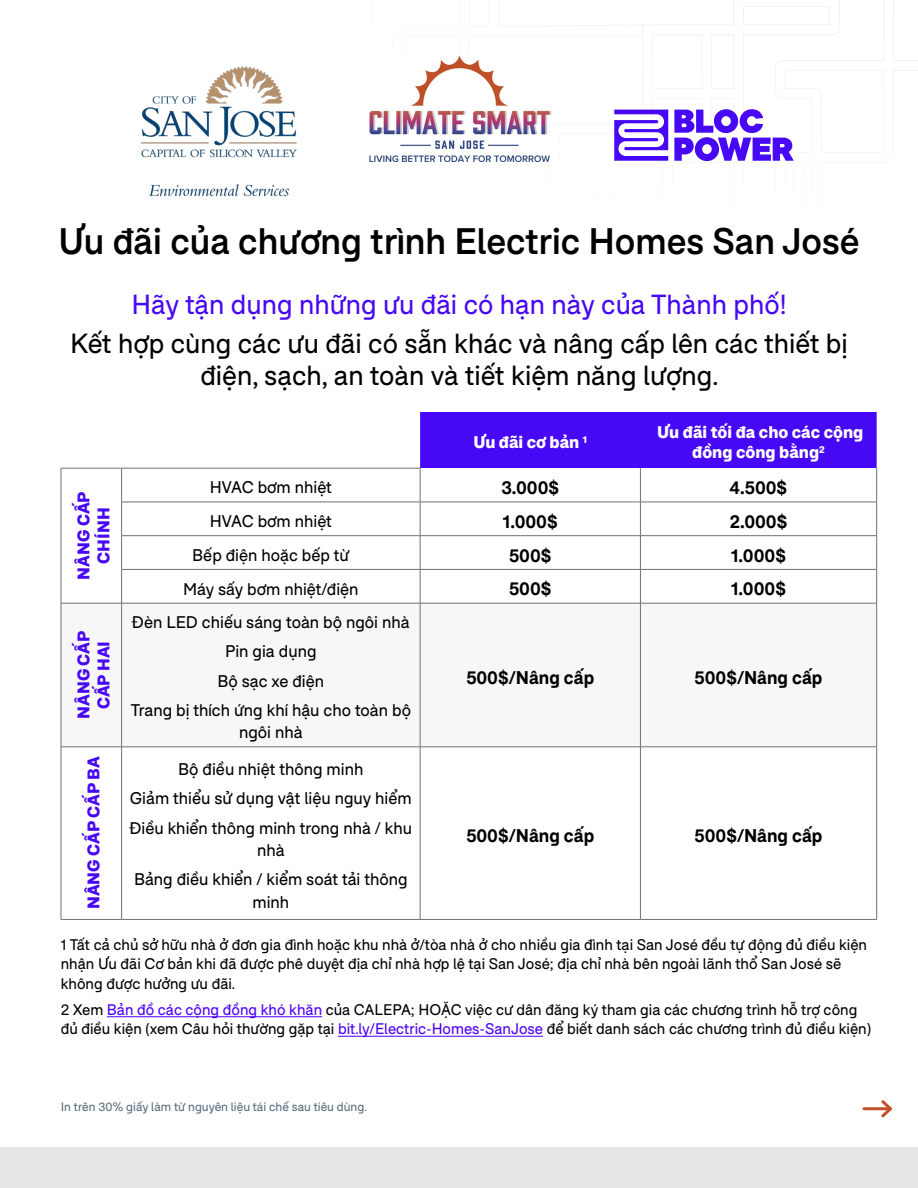
<style>
.page{position:relative;width:918px;height:1188px;background:#fff}
.page>*{position:absolute;margin:0;border:0;box-sizing:border-box;transform-origin:0 0}
.t1{font:500 36px "F37 Bolton";color:#000}
.t2{font:27px/32.4px "F37 Bolton";color:#000;text-align:center}
.t3{font:27px "F37 Bolton";color:#4608f5}
.t4{font:700 18px "F37 Bolton";color:#000}
.t5{font:16.5px/29.2px "F37 Bolton";color:#000;text-align:center}
.t6{font:800 16.5px/19.8px "F37 Bolton";color:#fff;text-align:center}
.t7{font:800 16.5px/19.8px "F37 Bolton";color:#4608f5;text-align:center}
.t8{font:15px/19.5px "F37 Bolton";color:#000}
.t9{font:12px "F37 Bolton";color:#566e7b}
.s1{color:#4d00ff}
</style>
<div class="page">
<hr style="left:107px;top:1016px;width:215px;height:1px;background:#4d00ff">
<hr style="left:338px;top:1036px;width:205px;height:1px;background:#4d00ff">
<div style="left:420px;top:412px;width:457px;height:56px;background:#4608f5"></div>
<svg style="left:62px;top:468px;width:814px;height:451px"></svg>
<svg style="left:62px;top:604px;width:814px;height:143px"></svg>
<hr style="left:61px;top:468px;width:1px;height:34px;background:#726e7c">
<hr style="left:61px;top:502px;width:1px;height:34px;background:#726e7c">
<hr style="left:61px;top:536px;width:1px;height:33px;background:#726e7c">
<hr style="left:61px;top:569px;width:1px;height:34px;background:#726e7c">
<hr style="left:121px;top:468px;width:1px;height:34px;background:#726e7c">
<hr style="left:420px;top:468px;width:1px;height:34px;background:#726e7c">
<hr style="left:640px;top:468px;width:1px;height:34px;background:#726e7c">
<hr style="left:876px;top:468px;width:1px;height:34px;background:#726e7c">
<hr style="left:121px;top:502px;width:299px;height:1px;background:#726e7c">
<hr style="left:121px;top:502px;width:1px;height:33px;background:#726e7c">
<hr style="left:420px;top:502px;width:220px;height:1px;background:#726e7c">
<hr style="left:420px;top:502px;width:1px;height:33px;background:#726e7c">
<hr style="left:640px;top:502px;width:237px;height:1px;background:#726e7c">
<hr style="left:640px;top:502px;width:1px;height:33px;background:#726e7c">
<hr style="left:876px;top:502px;width:1px;height:33px;background:#726e7c">
<hr style="left:121px;top:535px;width:299px;height:1px;background:#726e7c">
<hr style="left:121px;top:536px;width:1px;height:33px;background:#726e7c">
<hr style="left:420px;top:535px;width:220px;height:1px;background:#726e7c">
<hr style="left:420px;top:536px;width:1px;height:33px;background:#726e7c">
<hr style="left:640px;top:535px;width:237px;height:1px;background:#726e7c">
<hr style="left:640px;top:536px;width:1px;height:33px;background:#726e7c">
<hr style="left:876px;top:536px;width:1px;height:33px;background:#726e7c">
<hr style="left:121px;top:569px;width:299px;height:1px;background:#726e7c">
<hr style="left:121px;top:570px;width:1px;height:33px;background:#726e7c">
<hr style="left:420px;top:569px;width:220px;height:1px;background:#726e7c">
<hr style="left:420px;top:570px;width:1px;height:33px;background:#726e7c">
<hr style="left:640px;top:569px;width:237px;height:1px;background:#726e7c">
<hr style="left:640px;top:570px;width:1px;height:33px;background:#726e7c">
<hr style="left:876px;top:570px;width:1px;height:33px;background:#726e7c">
<hr style="left:61px;top:603px;width:61px;height:1px;background:#726e7c">
<hr style="left:61px;top:603px;width:1px;height:144px;background:#726e7c">
<hr style="left:122px;top:603px;width:298px;height:1px;background:#726e7c">
<hr style="left:121px;top:603px;width:1px;height:144px;background:#726e7c">
<hr style="left:420px;top:603px;width:220px;height:1px;background:#726e7c">
<hr style="left:420px;top:603px;width:1px;height:144px;background:#726e7c">
<hr style="left:640px;top:603px;width:237px;height:1px;background:#726e7c">
<hr style="left:640px;top:603px;width:1px;height:144px;background:#726e7c">
<hr style="left:876px;top:603px;width:1px;height:144px;background:#726e7c">
<hr style="left:61px;top:747px;width:61px;height:1px;background:#726e7c">
<hr style="left:61px;top:747px;width:1px;height:172px;background:#726e7c">
<hr style="left:122px;top:747px;width:298px;height:1px;background:#726e7c">
<hr style="left:121px;top:747px;width:1px;height:172px;background:#726e7c">
<hr style="left:420px;top:747px;width:220px;height:1px;background:#726e7c">
<hr style="left:420px;top:747px;width:1px;height:172px;background:#726e7c">
<hr style="left:640px;top:747px;width:237px;height:1px;background:#726e7c">
<hr style="left:640px;top:747px;width:1px;height:172px;background:#726e7c">
<hr style="left:876px;top:747px;width:1px;height:172px;background:#726e7c">
<hr style="left:61px;top:919px;width:61px;height:1px;background:#726e7c">
<hr style="left:122px;top:919px;width:298px;height:1px;background:#726e7c">
<hr style="left:420px;top:919px;width:220px;height:1px;background:#726e7c">
<hr style="left:640px;top:919px;width:237px;height:1px;background:#726e7c">
<hr style="left:61px;top:468px;width:61px;height:1px;background:#726e7c">
<hr style="left:122px;top:468px;width:298px;height:1px;background:#726e7c">
<div style="left:0;top:1147px;width:918px;height:41px;background:#e6e7e8"></div>
<hr style="left:864px;top:1107px;width:26px;height:3px;background:#c05028">
<svg style="left:879px;top:1100px;width:13px;height:18px"></svg>
<img style="left:369px;top:57px;width:183px;height:105px">
<svg style="left:614px;top:109px;width:180px;height:52px"></svg>
<img style="left:141px;top:66px;width:156px;height:131px">
<h1 class="t1" style="left:58px;top:214px;width:803px">Ưu đãi của chương trình Electric Homes San José</h1>
<h2 class="t3" style="left:131px;top:284px;width:657px">Hãy tận dụng những ưu đãi có hạn này của Thành phố!</h2>
<h2 class="t2" style="left:70px;top:325px;width:779px">Kết hợp cùng các ưu đãi có sẵn khác và nâng cấp lên các thiết bị điện, sạch, an toàn và tiết kiệm năng lượng.</h2>
<p class="t7" style="left:73px;top:580px;width:90px;rotate:-90deg">NÂNG CẤP<br>CHÍNH</p>
<p class="t7" style="left:73px;top:719px;width:90px;rotate:-90deg">NÂNG CẤP<br>CẤP HAI</p>
<p class="t6" style="left:473px;top:431px;width:115px">Ưu đãi cơ bản <sup>1</sup></p>
<p class="t6" style="left:657px;top:421px;width:208px">Ưu đãi tối đa cho các cộng đồng công bằng<sup>2</sup></p>
<p class="t5" style="left:210px;top:471px;width:124px">HVAC bơm nhiệt</p>
<p class="t4" style="left:501px;top:473px;width:59px">3.000$</p>
<p class="t4" style="left:730px;top:473px;width:59px">4.500$</p>
<p class="t5" style="left:210px;top:505px;width:124px">HVAC bơm nhiệt</p>
<p class="t4" style="left:503px;top:507px;width:56px">1.000$</p>
<p class="t4" style="left:730px;top:507px;width:59px">2.000$</p>
<p class="t5" style="left:192px;top:539px;width:159px">Bếp điện hoặc bếp từ</p>
<p class="t4" style="left:509px;top:541px;width:44px">500$</p>
<p class="t4" style="left:731px;top:541px;width:56px">1.000$</p>
<p class="t5" style="left:183px;top:573px;width:177px">Máy sấy bơm nhiệt/điện</p>
<p class="t4" style="left:509px;top:575px;width:44px">500$</p>
<p class="t4" style="left:731px;top:575px;width:56px">1.000$</p>
<p class="t5" style="left:131px;top:606px;width:282px">Đèn LED chiếu sáng toàn bộ ngôi nhà<br>Pin gia dụng<br>Bộ sạc xe điện<br>Trang bị thích ứng khí hậu cho toàn bộ</p>
<p class="t5" style="left:239px;top:717px;width:65px">ngôi nhà</p>
<p class="t4" style="left:466px;top:663px;width:129px">500$/Nâng cấp</p>
<p class="t4" style="left:695px;top:663px;width:129px">500$/Nâng cấp</p>
<p class="t7" style="left:83px;top:909px;width:154px;rotate:-90deg">NÂNG CẤP CẤP BA</p>
<p class="t5" style="left:130px;top:753px;width:284px">Bộ điều nhiệt thông minh<br>Giảm thiểu sử dụng vật liệu nguy hiểm<br>Điều khiển thông minh trong nhà / khu</p>
<p class="t5" style="left:134px;top:834px;width:275px">nhà<br>Bảng điều khiển / kiểm soát tải thông</p>
<p class="t5" style="left:252px;top:886px;width:38px">minh</p>
<p class="t4" style="left:466px;top:822px;width:129px">500$/Nâng cấp</p>
<p class="t4" style="left:695px;top:822px;width:129px">500$/Nâng cấp</p>
<p class="t8" style="left:61px;top:933px;width:808px">1 Tất cả chủ sở hữu nhà ở đơn gia đình hoặc khu nhà ở/tòa nhà ở cho nhiều gia đình tại San José đều tự động đủ điều kiện nhận Ưu đãi Cơ bản khi đã được phê duyệt địa chỉ nhà hợp lệ tại San José; địa chỉ nhà bên ngoài lãnh thổ San José sẽ không được hưởng ưu đãi.</p>
<p class="t8" style="left:61px;top:999px;width:812px">2 Xem <span class="s1">Bản đồ các cộng đồng khó khăn</span> của CALEPA; HOẶC việc cư dân đăng ký tham gia các chương trình hỗ trợ công đủ điều kiện (xem Câu hỏi thường gặp tại <span class="s1">bit.ly/Electric-Homes-SanJose</span> để biết danh sách các chương trình đủ điều kiện)</p>
<p class="t9" style="left:61px;top:1097px;width:308px">In trên 30% giấy làm từ nguyên liệu tái chế sau tiêu dùng.</p>
</div>
